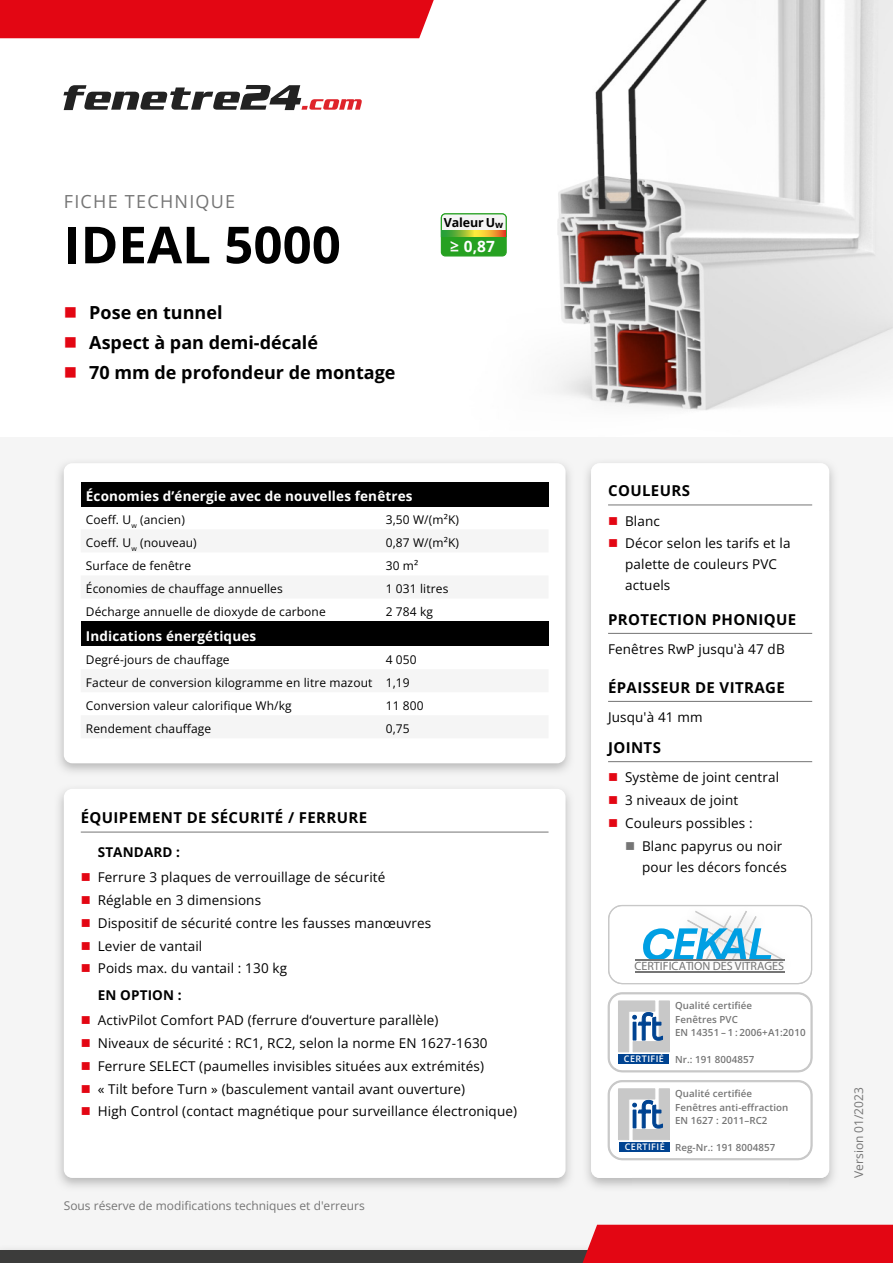
<style>
.page{position:relative;width:893px;height:1263px;background:#fff}
.page>*{position:absolute;margin:0;border:0;box-sizing:border-box;transform-origin:0 0}
.t1{font:700 51px "Open Sans";color:#000}
.t2{font:700 18px "Open Sans";color:#000}
.t3{font:18px "Open Sans";letter-spacing:.07em;color:#757575}
.t4{font:700 15.45px "Open Sans";color:#fff}
.t5{font:700 15px "Open Sans";letter-spacing:.025em;color:#000}
.t6{font:13.5px/21px "Open Sans";letter-spacing:.01em;color:#000}
.t7{font:700 13.5px "Open Sans";letter-spacing:.01em;color:#fff}
.t8{font:700 13.5px "Open Sans";letter-spacing:.01em;color:#000}
.t9{font:700 12.45px "Open Sans";letter-spacing:-.01em;color:#000}
.t10{font:12px/23.1px "Open Sans";letter-spacing:.01em;color:#000}
.t11{font:12px "Open Sans";color:#757575}
.t12{font:12px "Myriad Pro";color:#757575}
.t13{font:600 9.75px/13.5px "Open Sans";letter-spacing:.01em;color:#757575}
.t14{font:600 9px "Open Sans";letter-spacing:.05em;color:#fff}
.s1{color:#e30613}
.s2{font-size:9.45px}
.s3{font-weight:700}
.s4{color:#757575}
.s5{font-size:9px;color:#fff}
</style>
<div class="page">
<img style="left:354px;top:0;width:539px;height:410px">
<div style="left:0;top:438px;width:893px;height:825px;background:#f5f5f5"></div>
<div style="left:0;top:1250px;width:893px;height:13px;background:#3c3c3b"></div>
<div style="left:583px;top:1225px;width:310px;height:38px;background:#e30613"></div>
<div style="left:64px;top:789px;width:502px;height:389px;background:#fff;border-radius:9px"></div>
<hr style="left:81px;top:832px;width:468px;height:1px;background:#757575">
<div style="left:64px;top:463px;width:502px;height:300px;background:#fff;border-radius:9px"></div>
<div style="left:81px;top:482px;width:468px;height:24px;background:#000"></div>
<div style="left:81px;top:621px;width:468px;height:25px;background:#000"></div>
<div style="left:591px;top:463px;width:238px;height:715px;background:#fff;border-radius:9px"></div>
<hr style="left:608px;top:505px;width:204px;height:1px;background:#757575">
<hr style="left:608px;top:633px;width:204px;height:1px;background:#757575">
<hr style="left:608px;top:701px;width:204px;height:1px;background:#757575">
<hr style="left:608px;top:761px;width:204px;height:1px;background:#757575">
<div style="left:441px;top:214px;width:65px;height:42px;background:#26a121;border-radius:4px"></div>
<div style="left:441px;top:213px;width:66px;height:43px;border:1px solid #26a121;border-radius:4px"></div>
<svg style="left:440px;top:213px;width:67px;height:38px"></svg>
<svg style="left:442px;top:231px;width:64px;height:5px"></svg>
<svg style="left:608px;top:993px;width:204px;height:79px"></svg>
<div style="left:618px;top:1054px;width:51px;height:9px;background:#004391"></div>
<svg style="left:608px;top:1080px;width:204px;height:80px"></svg>
<svg style="left:608px;top:905px;width:204px;height:79px"></svg>
<hr style="left:635px;top:971px;width:149px;height:1px;background:#757575">
<hr style="left:635px;top:959px;width:149px;height:1px;background:#757575">
<svg style="left:63px;top:85px;width:299px;height:25px"></svg>
<div style="left:0;top:0;width:434px;height:38px;background:#e30613"></div>
<h2 class="t3" style="left:64px;top:189px;width:173px">FICHE TECHNIQUE</h2>
<h1 class="t1" style="left:64px;top:210px;width:279px">IDEAL 5000</h1>
<h2 class="t2" style="left:64px;top:300px;width:160px"><span class="s1">■</span> Pose en tunnel</h2>
<h2 class="t2" style="left:64px;top:330px;width:256px"><span class="s1">■</span> Aspect à pan demi-décalé</h2>
<h2 class="t2" style="left:64px;top:360px;width:333px"><span class="s1">■</span> 70 mm de profondeur de montage</h2>
<p class="t9" style="left:444px;top:214px;width:61px">Valeur U<span class="s2">w</span></p>
<p class="t4" style="left:464px;top:236px;width:33px">0,87</p>
<p class="t7" style="left:86px;top:487px;width:328px">Économies d’énergie avec de nouvelles fenêtres</p>
<p class="t10" style="left:86px;top:508px;width:100px">Coeff. U<sub>w</sub> (ancien)</p>
<p class="t10" style="left:386px;top:508px;width:75px">3,50 W/(m²K)</p>
<p class="t10" style="left:86px;top:531px;width:112px">Coeff. U<sub>w</sub> (nouveau)</p>
<p class="t10" style="left:386px;top:531px;width:75px">0,87 W/(m²K)</p>
<p class="t10" style="left:86px;top:554px;width:107px">Surface de fenêtre</p>
<p class="t10" style="left:386px;top:554px;width:34px">30 m²</p>
<p class="t10" style="left:86px;top:577px;width:198px">Économies de chauffage annuelles</p>
<p class="t10" style="left:386px;top:577px;width:64px">1 031 litres</p>
<p class="t10" style="left:86px;top:600px;width:241px">Décharge annuelle de dioxyde de carbone</p>
<p class="t10" style="left:386px;top:600px;width:49px">2 784 kg</p>
<p class="t7" style="left:86px;top:627px;width:172px">Indications énergétiques</p>
<p class="t10" style="left:86px;top:648px;width:145px">Degré-jours de chauffage</p>
<p class="t10" style="left:86px;top:648px;width:332px;text-indent:300px">4 050<br>Facteur de conversion kilogramme en litre mazout 1,19<br>Conversion valeur calorifique Wh/kg</p>
<p class="t10" style="left:386px;top:694px;width:40px">11 800</p>
<p class="t10" style="left:86px;top:717px;width:127px">Rendement chauffage</p>
<p class="t10" style="left:386px;top:717px;width:26px">0,75</p>
<p class="t5" style="left:81px;top:808px;width:288px">ÉQUIPEMENT DE SÉCURITÉ / FERRURE</p>
<p class="t8" style="left:98px;top:843px;width:84px">STANDARD :</p>
<p class="t6" style="left:81px;top:867px;width:306px"><span class="s1">■</span> Ferrure 3 plaques de verrouillage de sécurité</p>
<p class="t6" style="left:81px;top:889px;width:182px"><span class="s1">■</span> Réglable en 3 dimensions</p>
<p class="t6" style="left:81px;top:912px;width:352px"><span class="s1">■</span> Dispositif de sécurité contre les fausses manœuvres</p>
<p class="t6" style="left:81px;top:935px;width:123px"><span class="s1">■</span> Levier de vantail</p>
<p class="t6" style="left:98px;top:954px;width:191px;line-height:27px;text-indent:-17px"><span class="s1">■</span> Poids max. du vantail : 130 kg<br><span class="s3">EN OPTION :</span></p>
<p class="t6" style="left:81px;top:1010px;width:359px"><span class="s1">■</span> ActivPilot Comfort PAD (ferrure d‘ouverture parallèle)</p>
<p class="t6" style="left:81px;top:1032px;width:408px"><span class="s1">■</span> Niveaux de sécurité : RC1, RC2, selon la norme EN 1627-1630</p>
<p class="t6" style="left:81px;top:1055px;width:405px"><span class="s1">■</span> Ferrure SELECT (paumelles invisibles situées aux extrémités)</p>
<p class="t6" style="left:81px;top:1078px;width:386px"><span class="s1">■</span> « Tilt before Turn » (basculement vantail avant ouverture)</p>
<p class="t6" style="left:81px;top:1100px;width:438px"><span class="s1">■</span> High Control (contact magnétique pour surveillance électronique)</p>
<p class="t11" style="left:64px;top:1197px;width:303px">Sous réserve de modifications techniques et d'erreurs</p>
<p class="t5" style="left:608px;top:480px;width:83px">COULEURS</p>
<p class="t6" style="left:608px;top:510px;width:53px"><span class="s1">■</span> Blanc</p>
<p class="t6" style="left:625px;top:533px;width:167px;text-indent:-17px"><span class="s1">■</span> Décor selon les tarifs et la palette de couleurs PVC actuels</p>
<p class="t5" style="left:608px;top:609px;width:190px">PROTECTION PHONIQUE</p>
<p class="t6" style="left:608px;top:638px;width:178px">Fenêtres RwP jusqu'à 47 dB</p>
<p class="t5" style="left:608px;top:677px;width:178px">ÉPAISSEUR DE VITRAGE</p>
<p class="t6" style="left:608px;top:706px;width:96px">Jusqu'à 41 mm</p>
<p class="t5" style="left:608px;top:737px;width:54px">JOINTS</p>
<p class="t6" style="left:608px;top:767px;width:173px"><span class="s1">■</span> Système de joint central</p>
<p class="t6" style="left:608px;top:789px;width:132px"><span class="s1">■</span> 3 niveaux de joint</p>
<p class="t6" style="left:608px;top:812px;width:146px"><span class="s1">■</span> Couleurs possibles :</p>
<p class="t6" style="left:642px;top:835px;width:146px;text-indent:-17px"><span class="s4">■</span> Blanc papyrus ou noir pour les décors foncés</p>
<p class="t12" style="left:635px;top:959px;width:151px">CERTIFICATION DES VITRAGES</p>
<p class="t13" style="left:675px;top:999px;width:132px">Qualité certifiée<br>Fenêtres PVC<br>EN 14351 – 1 : 2006+A1:2010</p>
<p class="t13" style="left:624px;top:1053px;width:132px"><span class="s5">CERTIFIÉ</span> Nr.: 191 8004857</p>
<p class="t14" style="left:625px;top:1140px;width:42px">CERTIFIÉ</p>
<p class="t13" style="left:675px;top:1087px;width:115px">Qualité certifiée<br>Fenêtres anti-effraction<br>EN 1627 : 2011–RC2</p>
<p class="t13" style="left:675px;top:1141px;width:102px">Reg-Nr.: 191 8004857</p>
<p class="t11" style="left:851px;top:1178px;width:92px;rotate:-90deg">Version 01/2023</p>
</div>
